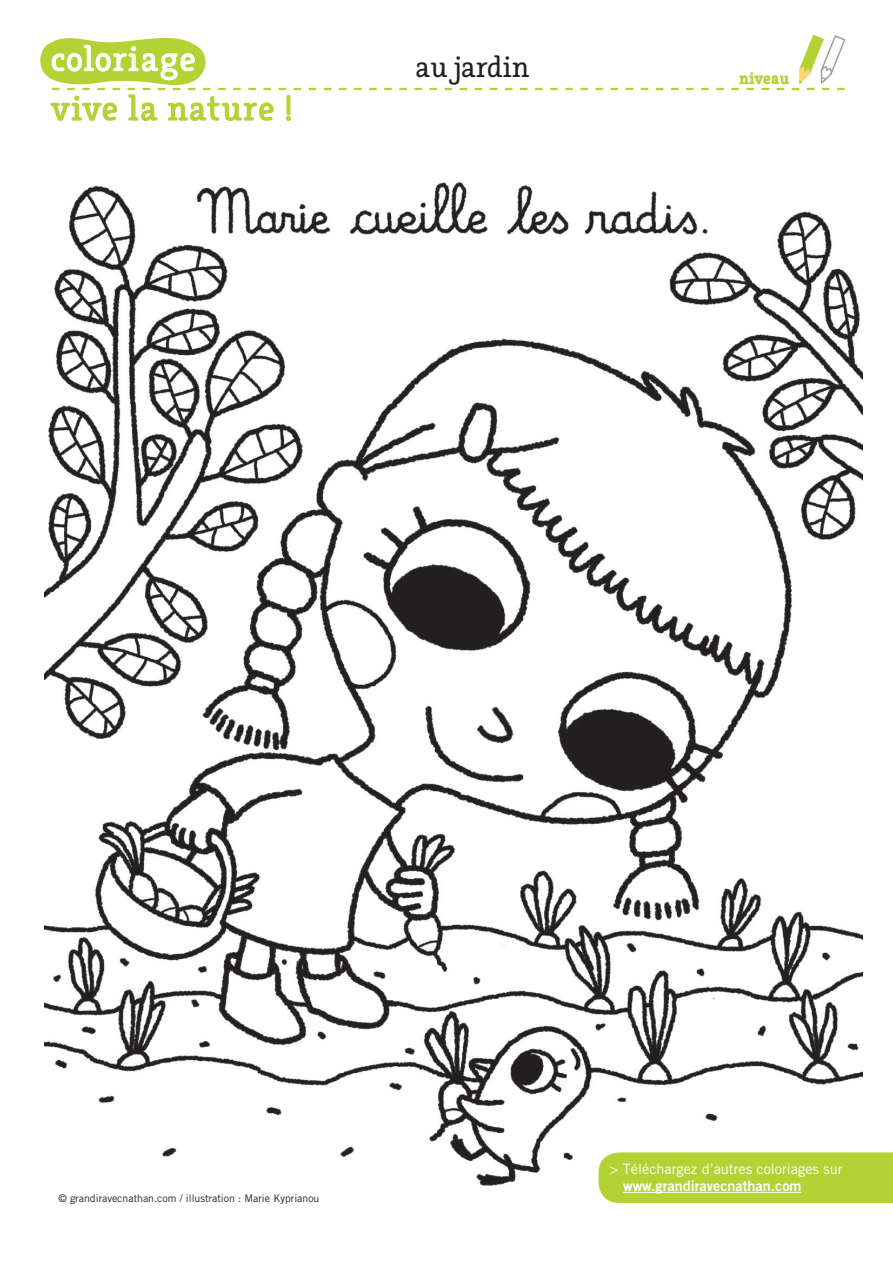
<style>
.page{position:relative;width:893px;height:1263px;background:#fff}
.page>*{position:absolute;margin:0;border:0;box-sizing:border-box;transform-origin:0 0}
.t1{font:33px "Mandala";letter-spacing:.05em;color:#b3d234}
.t2{font:33px "Mandala";letter-spacing:.05em;color:#fff}
.t3{font:28.5px "Mandala";color:#231f20}
.t4{font:15px "Mandala";letter-spacing:.05em;color:#b3d234}
.t5{font:14.4px "Trade Gothic";color:#fff}
.t6{font:14.4px "Trade Gothic Bold Two";color:#fff}
.t7{font:10.5px "Trade Gothic";color:#231f20}
</style>
<div class="page">
<img style="left:44px;top:182px;width:818px;height:1004px">
<div style="left:598px;top:1152px;width:295px;height:51px;background:#b3d234"></div>
<hr style="left:623px;top:1192px;width:178px;height:1px;background:#fff">
<svg style="left:40px;top:34px;width:806px;height:87px"></svg>
<h1 class="t2" style="left:51px;top:39px;width:146px">coloriage</h1>
<h1 class="t1" style="left:51px;top:88px;width:243px">vive la nature !</h1>
<h2 class="t3" style="left:416px;top:49px;width:116px">au jardin</h2>
<h3 class="t4" style="left:739px;top:69px;width:51px">niveau</h3>
<p class="t7" style="left:58px;top:1192px;width:262px">© grandiravecnathan.com / illustration : Marie Kyprianou</p>
<h3 class="t5" style="left:610px;top:1160px;width:234px">&gt; Téléchargez d’autres coloriages sur</h3>
<h3 class="t6" style="left:623px;top:1177px;width:180px">www.grandiravecnathan.com</h3>
</div>
